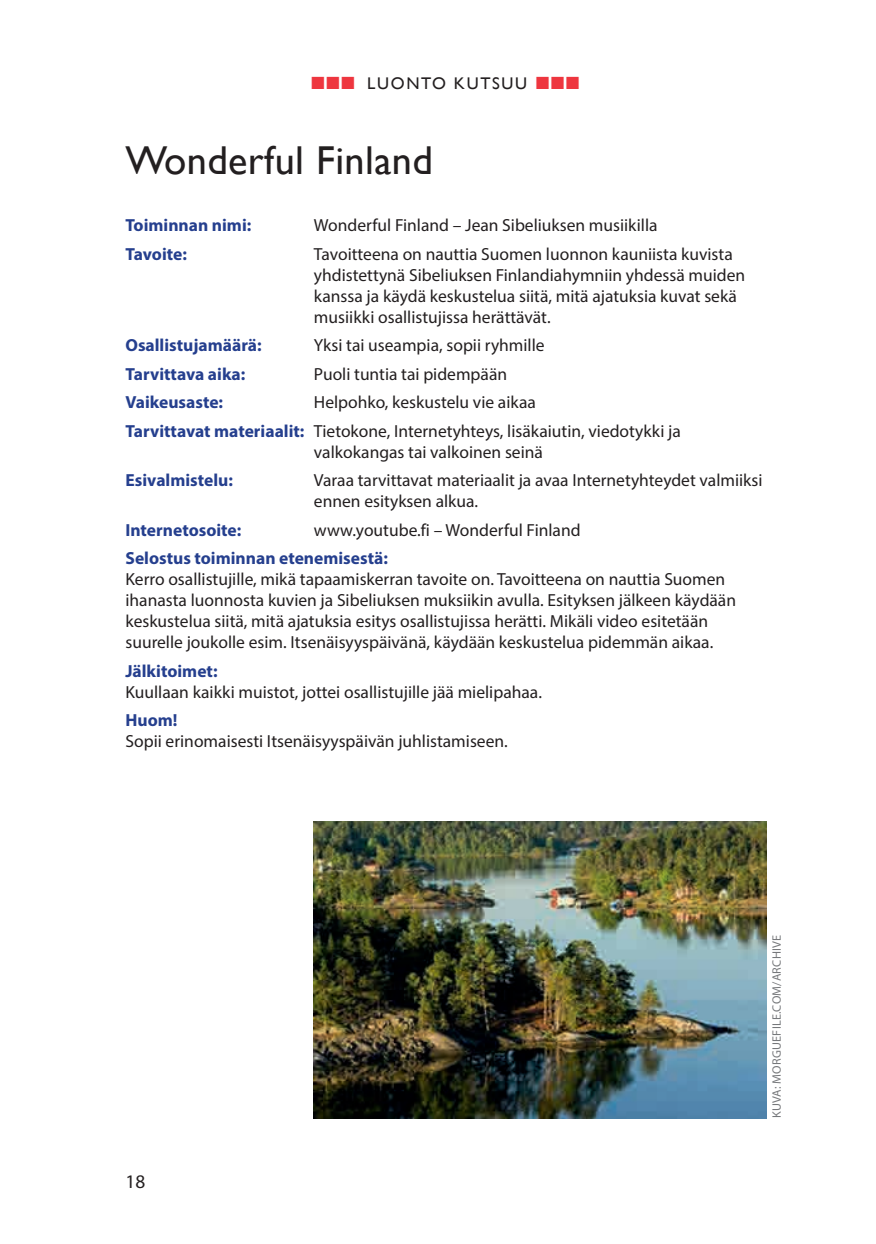
<style>
.page{position:relative;width:876px;height:1244px;background:#fff}
.page>*{position:absolute;margin:0;border:0;box-sizing:border-box;transform-origin:0 0}
.t1{font:40.25px "Gill Sans";letter-spacing:.01em;color:#231f20}
.t2{font:19.25px "Myriad Pro";color:#231f20}
.t3{font:17.5px/21px "Myriad Pro";color:#231f20}
.t4{font:700 17.5px "Myriad Pro";color:#253f8e}
.t5{font:16.8px "Gill Sans";letter-spacing:.1em;color:#231f20}
.t6{font:12.25px "Myriad Pro";letter-spacing:.02em;color:#76787b}
.s1{font-weight:700;color:#253f8e}
</style>
<div class="page">
<img style="left:314px;top:821px;width:453px;height:297px">
<p class="t5" style="left:367px;top:73px;width:161px">Luonto kutsuu</p>
<h1 class="t1" style="left:125px;top:137px;width:309px">Wonderful Finland</h1>
<p class="t4" style="left:125px;top:214px;width:127px">Toiminnan nimi:</p>
<p class="t3" style="left:314px;top:215px;width:345px">Wonderful Finland – Jean Sibeliuksen musiikilla</p>
<p class="t4" style="left:125px;top:242px;width:63px">Tavoite:</p>
<p class="t3" style="left:314px;top:243px;width:433px">Tavoitteena on nauttia Suomen luonnon kauniista kuvista yhdistettynä Sibeliuksen Finlandiahymniin yhdessä muiden kanssa ja käydä keskustelua siitä, mitä ajatuksia kuvat sekä musiikki osallistujissa herättävät.</p>
<p class="t4" style="left:125px;top:334px;width:138px">Osallistujamäärä:</p>
<p class="t3" style="left:314px;top:335px;width:232px">Yksi tai useampia, sopii ryhmille</p>
<p class="t4" style="left:125px;top:362px;width:121px">Tarvittava aika:</p>
<p class="t3" style="left:314px;top:363px;width:195px">Puoli tuntia tai pidempään</p>
<p class="t4" style="left:125px;top:391px;width:99px">Vaikeusaste:</p>
<p class="t3" style="left:125px;top:388px;width:557px;line-height:28.3px;text-indent:189px">Helpohko, keskustelu vie aikaa<br><span class="s1">Tarvittavat materiaalit:</span> Tietokone, Internetyhteys, lisäkaiutin, viedotykki ja</p>
<p class="t3" style="left:314px;top:441px;width:230px">valkokangas tai valkoinen seinä</p>
<p class="t4" style="left:125px;top:469px;width:109px">Esivalmistelu:</p>
<p class="t3" style="left:314px;top:469px;width:450px">Varaa tarvittavat materiaalit ja avaa Internetyhteydet valmiiksi ennen esityksen alkua.</p>
<p class="t4" style="left:125px;top:518px;width:117px">Internetosoite:</p>
<p class="t3" style="left:314px;top:519px;width:268px">www.youtube.fi – Wonderful Finland</p>
<p class="t4" style="left:125px;top:547px;width:264px">Selostus toiminnan etenemisestä:</p>
<p class="t3" style="left:125px;top:568px;width:612px">Kerro osallistujille, mikä tapaamiskerran tavoite on. Tavoitteena on nauttia Suomen ihanasta luonnosta kuvien ja Sibeliuksen muksiikin avulla. Esityksen jälkeen käydään keskustelua siitä, mitä ajatuksia esitys osallistujissa herätti. Mikäli video esitetään suurelle joukolle esim. Itsenäisyyspäivänä, käydään keskustelua pidemmän aikaa.</p>
<p class="t4" style="left:125px;top:659px;width:94px">Jälkitoimet:</p>
<p class="t3" style="left:125px;top:681px;width:418px">Kuullaan kaikki muistot, jottei osallistujille jää mielipahaa.</p>
<p class="t4" style="left:125px;top:708px;width:54px">Huom!</p>
<p class="t3" style="left:125px;top:730px;width:384px">Sopii erinomaisesti Itsenäisyyspäivän juhlistamiseen.</p>
<p class="t2" style="left:125px;top:1169px;width:21px">18</p>
<p class="t6" style="left:769px;top:1117px;width:183px;rotate:-90deg">Kuva: morguefile.com/archive</p>
</div>
